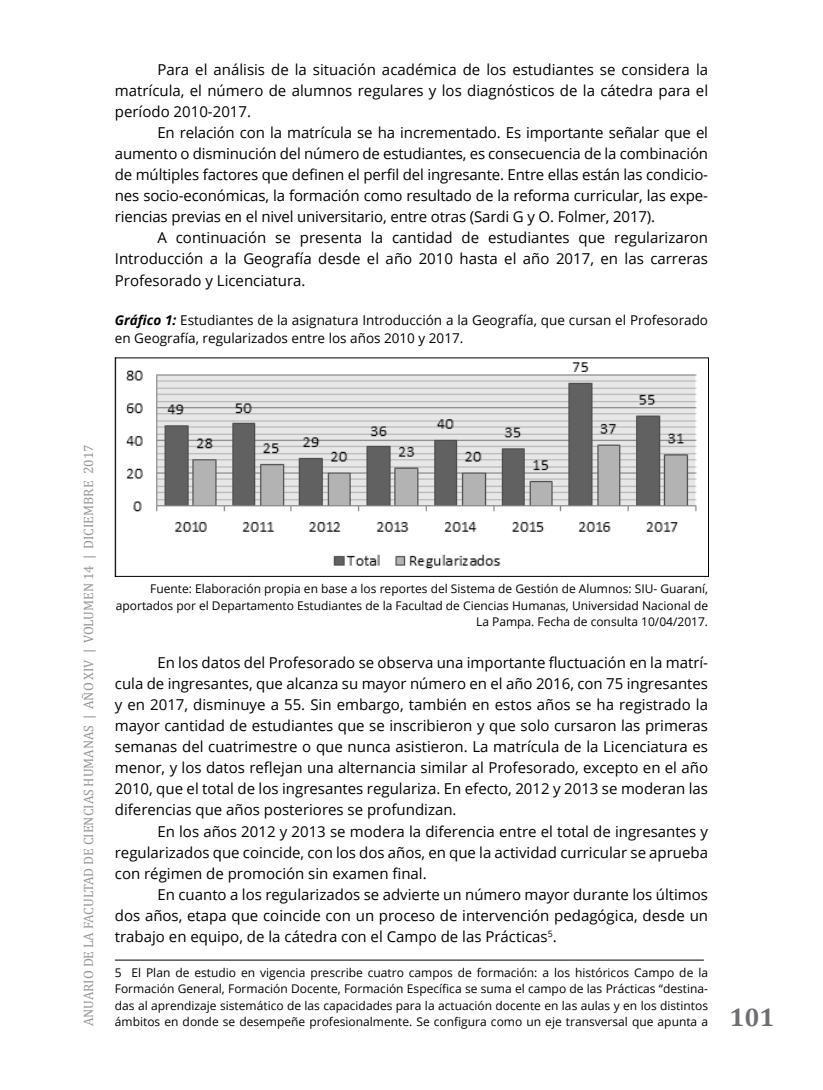
<style>
.page{position:relative;width:823px;height:1090px;background:#fff}
.page>*{position:absolute;margin:0;border:0;box-sizing:border-box;transform-origin:0 0}
.t1{font:700 25.5px "Cambria";color:#6d6e71}
.t2{font:15px/21px "Open Sans";color:#000;text-align:justify}
.t3{font:13.5px/18px "Open Sans";color:#000}
.t4{font:13.5px "Cambria";color:#939598}
.t5{font:12px/16.5px "Open Sans";color:#000;text-align:right}
.s1{font-weight:700;font-style:italic}
</style>
<div class="page">
<img style="left:125px;top:362px;width:572px;height:207px">
<hr style="left:115px;top:959px;width:588px;height:1px;background:#000">
<p class="t2" style="left:115px;top:59px;width:594px;text-indent:43px">Para el análisis de la situación académica de los estudiantes se considera la matrícula, el número de alumnos regulares y los diagnósticos de la cátedra para el período 2010-2017.</p>
<p class="t2" style="left:115px;top:122px;width:594px;text-indent:43px">En relación con la matrícula se ha incrementado. Es importante señalar que el aumento o disminución del número de estudiantes, es consecuencia de la combinación de múltiples factores que definen el perfil del ingresante. Entre ellas están las condicio&shy;nes socio-económicas, la formación como resultado de la reforma curricular, las expe&shy;riencias previas en el nivel universitario, entre otras (Sardi G y O. Folmer, 2017).</p>
<p class="t2" style="left:115px;top:227px;width:594px;text-indent:43px">A continuación se presenta la cantidad de estudiantes que regularizaron Introducción a la Geografía desde el año 2010 hasta el año 2017, en las carreras Profesorado y Licenciatura.</p>
<p class="t3" style="left:115px;top:310px;width:594px"><span class="s1">Gráfico 1:</span> Estudiantes de la asignatura Introducción a la Geografía, que cursan el Profesorado en Geografía, regularizados entre los años 2010 y 2017.</p>
<p class="t4" style="left:80px;top:1025px;width:583px;rotate:-90deg">ANUARIO DE LA facultad de ciencias humanas | año xiV | volumen 14 | DICIEMBRE 2017</p>
<p class="t5" style="left:116px;top:580px;width:593px">Fuente: Elaboración propia en base a los reportes del Sistema de Gestión de Alumnos: SIU- Guaraní, aportados por el Departamento Estudiantes de la Facultad de Ciencias Humanas, Universidad Nacional de<br>La Pampa. Fecha de consulta 10/04/2017.</p>
<p class="t2" style="left:115px;top:651px;width:594px;text-indent:43px">En los datos del Profesorado se observa una importante fluctuación en la matrí&shy;cula de ingresantes, que alcanza su mayor número en el año 2016, con 75 ingresantes y en 2017, disminuye a 55. Sin embargo, también en estos años se ha registrado la mayor cantidad de estudiantes que se inscribieron y que solo cursaron las primeras semanas del cuatrimestre o que nunca asistieron. La matrícula de la Licenciatura es menor, y los datos reflejan una alternancia similar al Profesorado, excepto en el año 2010, que el total de los ingresantes regulariza. En efecto, 2012 y 2013 se moderan las diferencias que años posteriores se profundizan.</p>
<p class="t2" style="left:115px;top:819px;width:594px;text-indent:43px">En los años 2012 y 2013 se modera la diferencia entre el total de ingresantes y regularizados que coincide, con los dos años, en que la actividad curricular se aprueba con régimen de promoción sin examen final.</p>
<p class="t2" style="left:115px;top:882px;width:594px;text-indent:43px">En cuanto a los regularizados se advierte un número mayor durante los últimos dos años, etapa que coincide con un proceso de intervención pedagógica, desde un trabajo en equipo, de la cátedra con el Campo de las Prácticas<sup>5</sup>.</p>
<p class="t5" style="left:115px;top:963px;width:594px;text-align:justify">5 El Plan de estudio en vigencia prescribe cuatro campos de formación: a los históricos Campo de la Formación General, Formación Docente, Formación Específica se suma el campo de las Prácticas “destina&shy;das al aprendizaje sistemático de las capacidades para la actuación docente en las aulas y en los distintos ámbitos en donde se desempeñe profesionalmente. Se configura como un eje transversal que apunta a</p>
<h1 class="t1" style="left:729px;top:999px;width:47px">101</h1>
</div>
